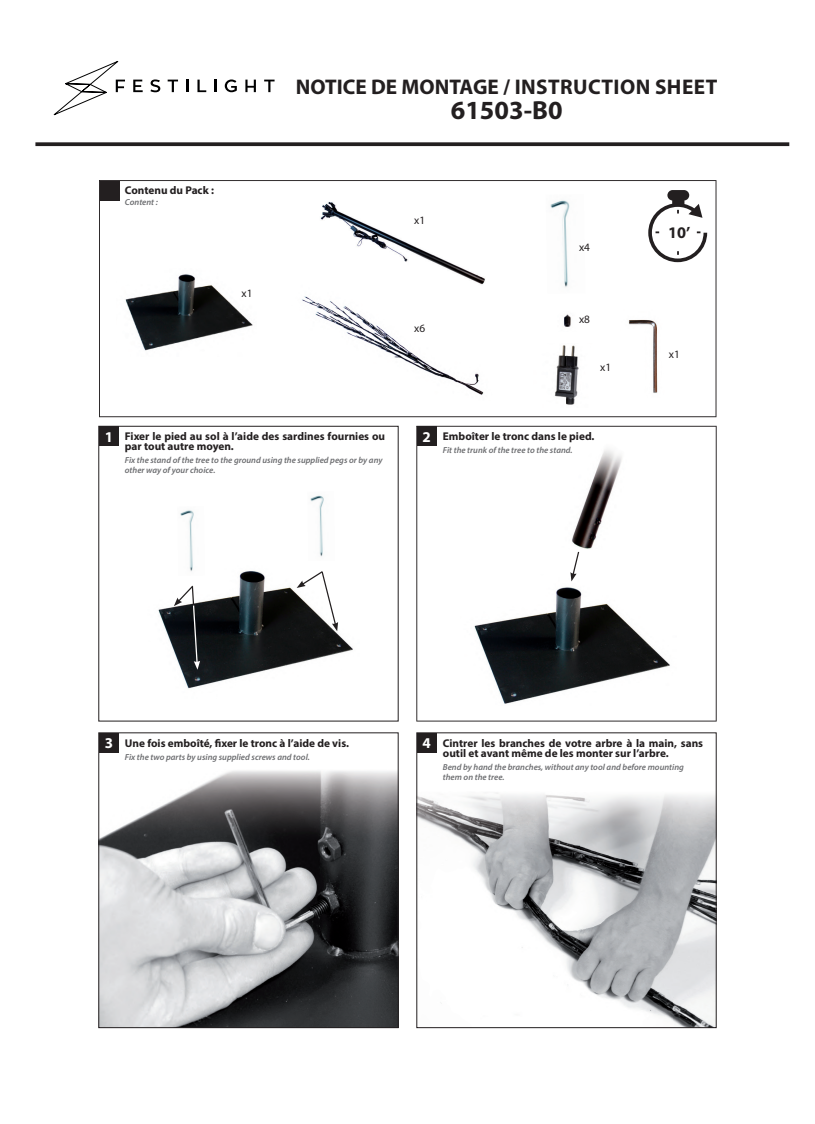
<style>
.page{position:relative;width:815px;height:1124px;background:#fff}
.page>*{position:absolute;margin:0;border:0;box-sizing:border-box;transform-origin:0 0}
.t1{font:700 26.25px "Myriad Pro";color:#231f20}
.t2{font:700 21.25px "Myriad Pro";letter-spacing:.02em;color:#231f20}
.t3{font:700 16.25px "Myriad Pro";color:#231f20}
.t4{font:700 15px "Myriad Pro";color:#fff}
.t5{font:700 11.25px/10px "Myriad Pro";color:#231f20}
.t6{font:11.25px "Myriad Pro";color:#231f20}
.t7{font:italic 600 8.75px/10px "Myriad Pro";color:#6c6d70}
</style>
<div class="page">
<img style="left:100px;top:770px;width:297px;height:255px">
<img style="left:418px;top:793px;width:297px;height:232px">
<svg style="left:99px;top:180px;width:617px;height:237px"></svg>
<svg style="left:35px;top:142px;width:754px;height:4px;fill:#231f20"></svg>
<div style="left:100px;top:181px;width:20px;height:19px;background:#231f20"></div>
<div style="left:98px;top:732px;width:301px;height:295px;border:1px solid #231f20"></div>
<svg style="left:416px;top:426px;width:301px;height:295px"></svg>
<div style="left:99px;top:426px;width:20px;height:20px;background:#231f20"></div>
<div style="left:99px;top:732px;width:20px;height:20px;background:#231f20"></div>
<div style="left:417px;top:426px;width:20px;height:20px;background:#231f20"></div>
<div style="left:417px;top:732px;width:20px;height:20px;background:#231f20"></div>
<img style="left:117px;top:268px;width:140px;height:89px">
<img style="left:158px;top:571px;width:195px;height:118px">
<img style="left:461px;top:574px;width:215px;height:131px">
<img style="left:287px;top:281px;width:209px;height:119px">
<img style="left:315px;top:192px;width:178px;height:98px">
<img style="left:620px;top:306px;width:50px;height:91px">
<img style="left:557px;top:311px;width:21px;height:20px">
<img style="left:533px;top:344px;width:64px;height:63px">
<img style="left:546px;top:194px;width:39px;height:100px">
<img style="left:177px;top:510px;width:28px;height:66px">
<img style="left:310px;top:495px;width:14px;height:62px">
<svg style="left:297px;top:571px;width:41px;height:60px"></svg>
<svg style="left:174px;top:584px;width:26px;height:85px"></svg>
<svg style="left:570px;top:550px;width:10px;height:31px"></svg>
<svg style="left:53px;top:61px;width:72px;height:54px"></svg>
<svg style="left:133px;top:80px;width:10px;height:12px"></svg>
<svg style="left:150px;top:79px;width:10px;height:13px"></svg>
<svg style="left:168px;top:80px;width:10px;height:12px"></svg>
<svg style="left:186px;top:80px;width:2px;height:12px"></svg>
<svg style="left:197px;top:80px;width:9px;height:12px"></svg>
<svg style="left:214px;top:80px;width:3px;height:12px"></svg>
<svg style="left:225px;top:79px;width:12px;height:13px"></svg>
<svg style="left:245px;top:80px;width:11px;height:12px"></svg>
<svg style="left:264px;top:80px;width:11px;height:12px"></svg>
<svg style="left:648px;top:190px;width:59px;height:72px"></svg>
<img style="left:521px;top:428px;width:181px;height:121px">
<h2 class="t2" style="left:296px;top:73px;width:423px">NOTICE DE MONTAGE / INSTRUCTION SHEET</h2>
<h1 class="t1" style="left:451px;top:93px;width:113px">61503-B0</h1>
<p class="t5" style="left:125px;top:185px;width:91px">Contenu du Pack :</p>
<p class="t7" style="left:125px;top:197px;width:34px">Content :</p>
<p class="t6" style="left:242px;top:287px;width:12px">x1</p>
<h3 class="t4" style="left:105px;top:427px;width:10px">1</h3>
<p class="t5" style="left:125px;top:431px;width:262px">Fixer le pied au sol à l’aide des sardines fournies ou par tout autre moyen.</p>
<p class="t7" style="left:125px;top:454px;width:259px">Fix the stand of the tree to the ground using the supplied pegs or by any other way of your choice.</p>
<p class="t6" style="left:414px;top:214px;width:12px">x1</p>
<p class="t6" style="left:579px;top:240px;width:12px">x4</p>
<p class="t6" style="left:414px;top:321px;width:12px">x6</p>
<p class="t6" style="left:579px;top:312px;width:12px">x8</p>
<p class="t6" style="left:600px;top:360px;width:12px">x1</p>
<h3 class="t4" style="left:423px;top:427px;width:10px">2</h3>
<p class="t5" style="left:443px;top:431px;width:153px">Emboîter le tronc dans le pied.</p>
<p class="t7" style="left:443px;top:444px;width:131px">Fit the trunk of the tree to the stand.</p>
<h3 class="t3" style="left:668px;top:222px;width:24px">10’</h3>
<p class="t6" style="left:669px;top:347px;width:12px">x1</p>
<h3 class="t4" style="left:105px;top:733px;width:10px">3</h3>
<p class="t5" style="left:125px;top:737px;width:226px">Une fois emboîté, xer le tronc à l’aide de vis.</p>
<p class="t7" style="left:125px;top:751px;width:186px">Fix the two parts by using supplied screws and tool.</p>
<h3 class="t4" style="left:423px;top:733px;width:10px">4</h3>
<p class="t5" style="left:443px;top:737px;width:262px">Cintrer les branches de votre arbre à la main, sans outil et avant même de les monter sur l’arbre.</p>
<p class="t7" style="left:443px;top:761px;width:242px">Bend by hand the branches, without any tool and before mounting them on the tree.</p>
</div>
